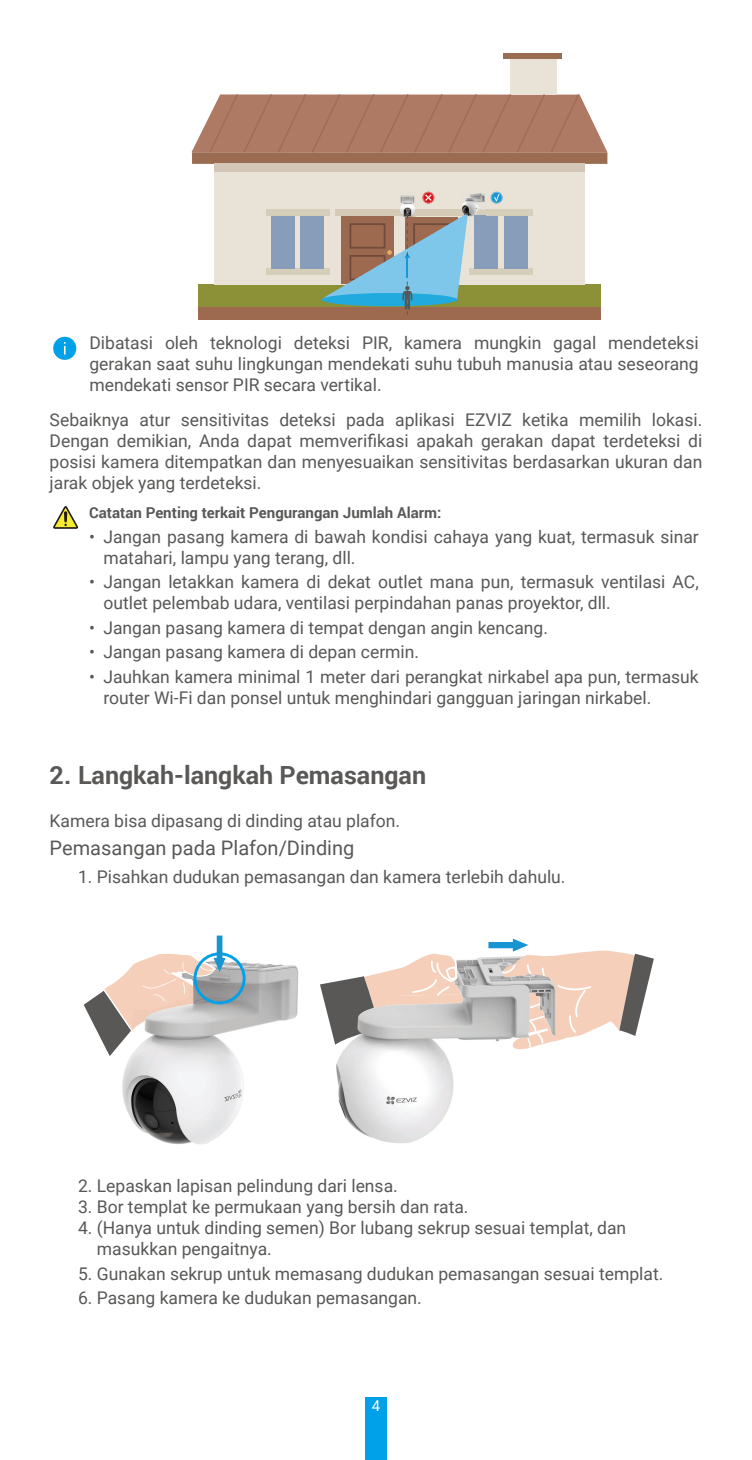
<style>
.page{position:relative;width:752px;height:1460px;background:#fff}
.page>*{position:absolute;margin:0;border:0;box-sizing:border-box;transform-origin:0 0}
.t1{font:700 25px "Roboto";color:#595857}
.t2{font:20px "Roboto";color:#595857}
.t3{font:17.5px/21px "Roboto";color:#595857}
.t4{font:700 15px "Roboto";color:#595857}
.t5{font:15px "Roboto";color:#fff}
</style>
<div class="page">
<div style="left:365px;top:1398px;width:21px;height:62px;background:#00a1e9"></div>
<div style="left:198px;top:284px;width:402px;height:25px;background:#8c9037"></div>
<div style="left:214px;top:164px;width:370px;height:120px;background:#e8e2d7"></div>
<div style="left:469px;top:210px;width:63px;height:6px;background:#d4ceba"></div>
<div style="left:266px;top:210px;width:63px;height:6px;background:#d4ceba"></div>
<div style="left:266px;top:268px;width:63px;height:6px;background:#d4ceba"></div>
<div style="left:271px;top:216px;width:24px;height:52px;background:#889dba"></div>
<div style="left:300px;top:216px;width:24px;height:52px;background:#889dba"></div>
<div style="left:469px;top:268px;width:63px;height:6px;background:#d4ceba"></div>
<div style="left:474px;top:216px;width:24px;height:52px;background:#889dba"></div>
<div style="left:503px;top:216px;width:24px;height:52px;background:#889dba"></div>
<svg style="left:490px;top:192px;width:12px;height:12px"></svg>
<div style="left:192px;top:152px;width:415px;height:12px;background:#9a6d52"></div>
<div style="left:198px;top:307px;width:402px;height:13px;background:#9d6a4f"></div>
<div style="left:510px;top:59px;width:46px;height:35px;background:#e8e2d7"></div>
<div style="left:503px;top:53px;width:58px;height:6px;background:#9a6d52"></div>
<svg style="left:191px;top:94px;width:416px;height:59px;background:#b3836e"></svg>
<div style="left:214px;top:164px;width:370px;height:8px;background:#d4c7b8"></div>
<img style="left:468px;top:193px;width:17px;height:24px">
<img style="left:469px;top:210px;width:16px;height:6px">
<svg style="left:321px;top:192px;width:147px;height:123px"></svg>
<hr style="left:406px;top:258px;width:2px;height:20px;background:#1f95d4">
<div style="left:53px;top:337px;width:23px;height:23px;background:#00a1e9;border-radius:50%"></div>
<svg style="left:64px;top:342px;width:1px;height:13px"></svg>
<svg style="left:53px;top:506px;width:25px;height:23px"></svg>
<img style="left:122px;top:962px;width:176px;height:182px">
<svg style="left:84px;top:935px;width:161px;height:124px"></svg>
<img style="left:336px;top:957px;width:152px;height:186px">
<svg style="left:320px;top:953px;width:142px;height:92px"></svg>
<svg style="left:488px;top:939px;width:165px;height:111px"></svg>
<p class="t3" style="left:89px;top:331px;width:610px;text-align:justify">Dibatasi oleh teknologi deteksi PIR, kamera mungkin gagal mendeteksi gerakan saat suhu lingkungan mendekati suhu tubuh manusia atau seseorang mendekati sensor PIR secara vertikal.</p>
<p class="t3" style="left:50px;top:409px;width:653px;text-align:justify">Sebaiknya atur sensitivitas deteksi pada aplikasi EZVIZ ketika memilih lokasi.<br>Dengan demikian, Anda dapat memverifikasi apakah gerakan dapat terdeteksi di posisi kamera ditempatkan dan menyesuaikan sensitivitas berdasarkan ukuran dan jarak objek yang terdeteksi.</p>
<p class="t4" style="left:89px;top:502px;width:353px">Catatan Penting terkait Pengurangan Jumlah Alarm:</p>
<p class="t3" style="left:103px;top:525px;width:596px;text-indent:-14px">• Jangan pasang kamera di bawah kondisi cahaya yang kuat, termasuk sinar matahari, lampu yang terang, dll.</p>
<p class="t3" style="left:103px;top:571px;width:596px;text-indent:-14px">• Jangan letakkan kamera di dekat outlet mana pun, termasuk ventilasi AC, outlet pelembab udara, ventilasi perpindahan panas proyektor, dll.</p>
<p class="t3" style="left:89px;top:616px;width:460px">• Jangan pasang kamera di tempat dengan angin kencang.</p>
<p class="t3" style="left:89px;top:641px;width:331px">• Jangan pasang kamera di depan cermin.</p>
<p class="t3" style="left:103px;top:665px;width:596px;text-indent:-14px">• Jauhkan kamera minimal 1 meter dari perangkat nirkabel apa pun, termasuk router Wi-Fi dan ponsel untuk menghindari gangguan jaringan nirkabel.</p>
<h1 class="t1" style="left:50px;top:757px;width:378px">2. Langkah-langkah Pemasangan</h1>
<p class="t3" style="left:50px;top:810px;width:352px">Kamera bisa dipasang di dinding atau plafon.</p>
<p class="t2" style="left:50px;top:834px;width:306px">Pemasangan pada Plafon/Dinding</p>
<p class="t3" style="left:78px;top:866px;width:488px">1. Pisahkan dudukan pemasangan dan kamera terlebih dahulu.</p>
<p class="t3" style="left:78px;top:1175px;width:321px">2. Lepaskan lapisan pelindung dari lensa.</p>
<p class="t3" style="left:78px;top:1196px;width:392px">3. Bor templat ke permukaan yang bersih dan rata.</p>
<p class="t3" style="left:97px;top:1217px;width:530px;text-indent:-19px">4. (Hanya untuk dinding semen) Bor lubang sekrup sesuai templat, dan masukkan pengaitnya.</p>
<p class="t3" style="left:78px;top:1262px;width:586px">5. Gunakan sekrup untuk memasang dudukan pemasangan sesuai templat.</p>
<p class="t3" style="left:78px;top:1287px;width:345px">6. Pasang kamera ke dudukan pemasangan.</p>
<p class="t5" style="left:371px;top:1395px;width:10px">4</p>
</div>
